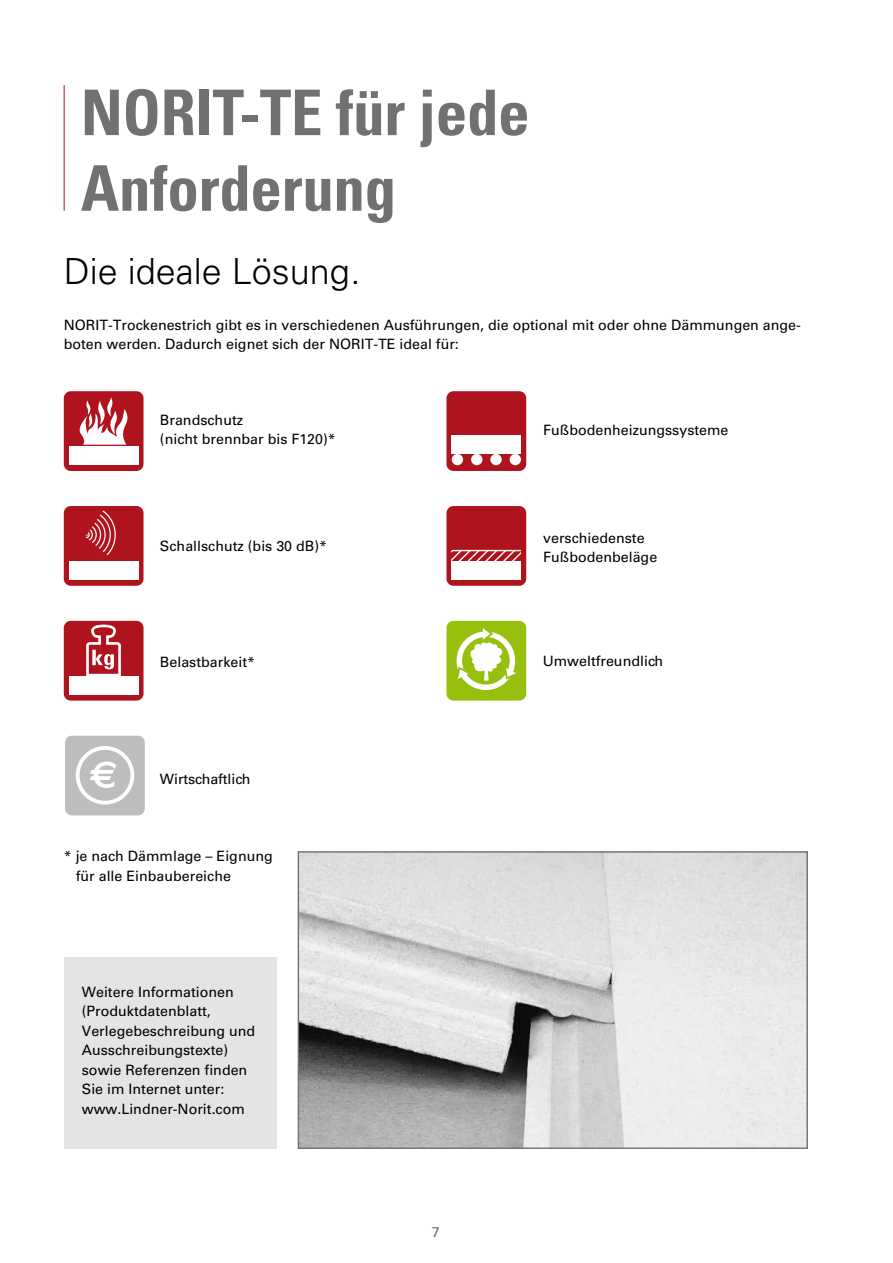
<style>
.page{position:relative;width:893px;height:1263px;background:#fff}
.page>*{position:absolute;margin:0;border:0;box-sizing:border-box;transform-origin:0 0}
.t1{font:700 condensed 63px/75.6px "Univers LT";letter-spacing:-.005em;color:#707172}
.t2{font:300 36px "Univers LT";color:#000}
.t3{font:14.25px/19.5px "Univers LT";color:#000}
.t4{font:14.25px "Univers LT";color:#707172}
</style>
<div class="page">
<hr style="left:64px;top:85px;width:1px;height:126px;background:#af131e">
<img style="left:300px;top:853px;width:506px;height:294px">
<div style="left:298px;top:851px;width:510px;height:298px;border:1px solid #707172"></div>
<div style="left:64px;top:957px;width:212px;height:191px;background:#e3e4e4"></div>
<div style="left:64px;top:391px;width:80px;height:80px;background:#af131e;border-radius:7px"></div>
<div style="left:69px;top:447px;width:69px;height:18px;background:#fff"></div>
<svg style="left:79px;top:397px;width:49px;height:48px"></svg>
<div style="left:64px;top:506px;width:80px;height:80px;background:#af131e;border-radius:7px"></div>
<div style="left:69px;top:561px;width:69px;height:19px;background:#fff"></div>
<svg style="left:85px;top:510px;width:31px;height:46px"></svg>
<div style="left:64px;top:621px;width:80px;height:80px;background:#af131e;border-radius:7px"></div>
<div style="left:69px;top:676px;width:69px;height:19px;background:#fff"></div>
<svg style="left:86px;top:624px;width:35px;height:52px"></svg>
<div style="left:446px;top:391px;width:80px;height:80px;background:#af131e;border-radius:7px"></div>
<div style="left:452px;top:435px;width:69px;height:19px;background:#fff"></div>
<div style="left:452px;top:454px;width:11px;height:11px;background:#fff;border-radius:50%"></div>
<div style="left:471px;top:454px;width:11px;height:11px;background:#fff;border-radius:50%"></div>
<div style="left:490px;top:454px;width:12px;height:11px;background:#fff;border-radius:50%"></div>
<div style="left:510px;top:454px;width:11px;height:11px;background:#fff;border-radius:50%"></div>
<div style="left:446px;top:506px;width:80px;height:80px;background:#af131e;border-radius:7px"></div>
<div style="left:452px;top:561px;width:69px;height:19px;background:#fff"></div>
<svg style="left:452px;top:551px;width:69px;height:10px"></svg>
<hr style="left:452px;top:550px;width:69px;height:1px;background:#fff">
<div style="left:446px;top:621px;width:80px;height:80px;background:#97bf0d;border-radius:7px"></div>
<div style="left:457px;top:631px;width:58px;height:59px;border:5px solid #fff;border-radius:50%"></div>
<svg style="left:456px;top:627px;width:61px;height:54px"></svg>
<div style="left:65px;top:736px;width:80px;height:79px;background:#bbbdbe;border-radius:7px"></div>
<svg style="left:90px;top:761px;width:26px;height:27px"></svg>
<div style="left:76px;top:746px;width:58px;height:59px;border:4px solid #fff;border-radius:50%"></div>
<h1 class="t1" style="left:81px;top:75px;width:450px">NORIT-TE für jede<br>Anforderung</h1>
<h2 class="t2" style="left:64px;top:249px;width:298px">Die ideale Lösung.</h2>
<p class="t3" style="left:64px;top:315px;width:739px">NORIT-Trockenestrich gibt es in verschiedenen Ausführungen, die optional mit oder ohne Dämmungen ange&shy;boten werden. Dadurch eignet sich der NORIT-TE ideal für:</p>
<p class="t3" style="left:160px;top:410px;width:177px">Brandschutz<br>(nicht brennbar bis F120)*</p>
<p class="t3" style="left:160px;top:536px;width:169px">Schallschutz (bis 30 dB)*</p>
<p class="t3" style="left:160px;top:652px;width:97px">Belastbarkeit*</p>
<p class="t3" style="left:160px;top:769px;width:92px">Wirtschaftlich</p>
<p class="t3" style="left:76px;top:846px;width:199px;text-indent:-12px">* je nach Dämmlage – Eignung für alle Einbaubereiche</p>
<p class="t3" style="left:82px;top:982px;width:175px">Weitere Informationen (Produktdatenblatt,<br>Verlegebeschreibung und<br>Ausschreibungstexte) sowie Referenzen finden<br>Sie im Internet unter: www.Lindner-Norit.com</p>
<p class="t4" style="left:432px;top:1223px;width:9px">7</p>
<p class="t3" style="left:543px;top:421px;width:187px">Fußbodenheizungssysteme</p>
<p class="t3" style="left:543px;top:528px;width:116px">verschiedenste<br>Fußbodenbeläge</p>
<p class="t3" style="left:543px;top:651px;width:122px">Umweltfreundlich</p>
</div>
